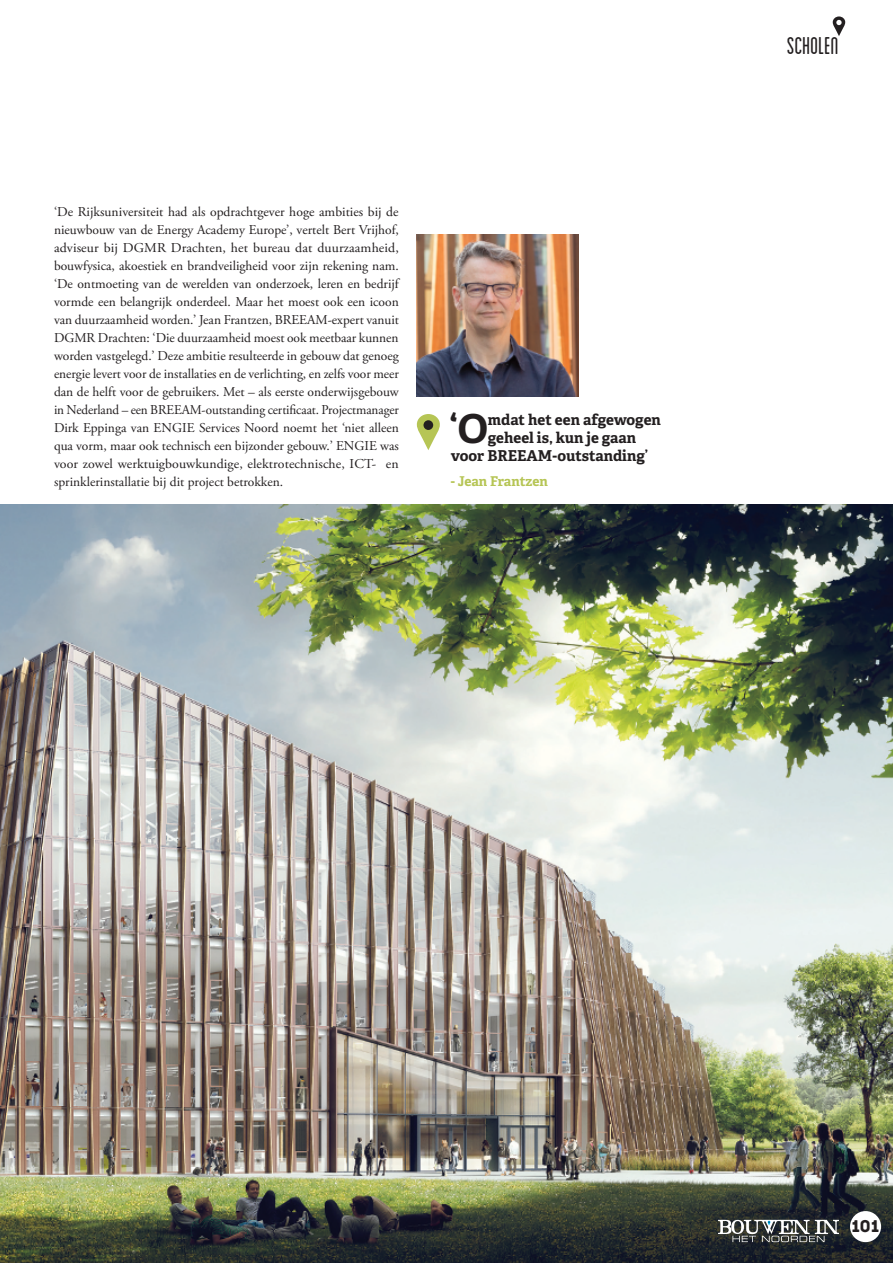
<style>
.page{position:relative;width:893px;height:1263px;background:#fff}
.page>*{position:absolute;margin:0;border:0;box-sizing:border-box;transform-origin:0 0}
.Quotes{font:700 39.9px "Adelle Basic";color:#231f20}
.t1{font:condensed 25.5px "Blanch";color:#231f20}
.t2{font:18px "Archive";color:#231f20}
.Quotes-2{font:700 15px "Adelle Basic";color:#231f20}
.Main_Paragraphs{font:13.5px/18px "Adobe Garamond Pro";color:#231f20;text-align:justify}
.Quotes-3{font:700 13.5px "Adelle Basic";letter-spacing:-.01em;color:#b6c555}
</style>
<div class="page">
<svg style="left:417px;top:414px;width:23px;height:36px"></svg>
<div style="left:423px;top:420px;width:10px;height:10px;background:#231f20;border-radius:50%"></div>
<img style="left:417px;top:234px;width:162px;height:162px">
<img style="left:0;top:504px;width:893px;height:759px">
<svg style="left:833px;top:16px;width:12px;height:20px"></svg>
<svg style="left:836px;top:20px;width:6px;height:5px"></svg>
<svg style="left:718px;top:1220px;width:121px;height:22px"></svg>
<div style="left:850px;top:1211px;width:31px;height:31px;background:#fff;border-radius:50%"></div>
<p class="Main_Paragraphs" style="left:54px;top:203px;width:347px">‘De Rijksuniversiteit had als opdrachtgever hoge ambities bij de nieuwbouw van de Energy Academy Europe’, vertelt Bert Vrijhof, adviseur bij DGMR Drachten, het bureau dat duurzaamheid, bouwfysica, akoestiek en brandveiligheid voor zijn rekening nam. ‘De ontmoeting van de werelden van onderzoek, leren en bedrijf vormde een belangrijk onderdeel. Maar het moest ook een icoon van duurzaamheid worden.’ Jean Frantzen, BREEAM-expert vanuit DGMR Drachten: ‘Die duurzaamheid moest ook meetbaar kunnen worden vastgelegd.’ Deze ambitie resulteerde in gebouw dat genoeg energie levert voor de installaties en de verlichting, en zelfs voor meer dan de helft voor de gebruikers. Met – als eerste onderwijsgebouw in Nederland – een BREEAM-outstanding certificaat. Projectmanager Dirk Eppinga van ENGIE Services Noord noemt het ‘niet alleen qua vorm, maar ook technisch een bijzonder gebouw.’ ENGIE was voor zowel werktuigbouwkundige, elektrotechnische, ICT- en sprinklerinstallatie bij dit project betrokken.</p>
<p class="Quotes" style="left:449px;top:404px;width:40px">‘O</p>
<p class="Quotes-2" style="left:488px;top:410px;width:174px">mdat het een afgewogen</p>
<p class="Quotes-2" style="left:488px;top:428px;width:150px">geheel is, kun je gaan</p>
<p class="Quotes-2" style="left:451px;top:446px;width:199px">voor BREEAM-outstanding’</p>
<p class="Quotes-3" style="left:451px;top:473px;width:99px">- Jean Frantzen</p>
<h2 class="t1" style="left:787px;top:32px;width:53px">SCHOLEN</h2>
<p class="t2" style="left:852px;top:1216px;width:29px">101</p>
</div>
